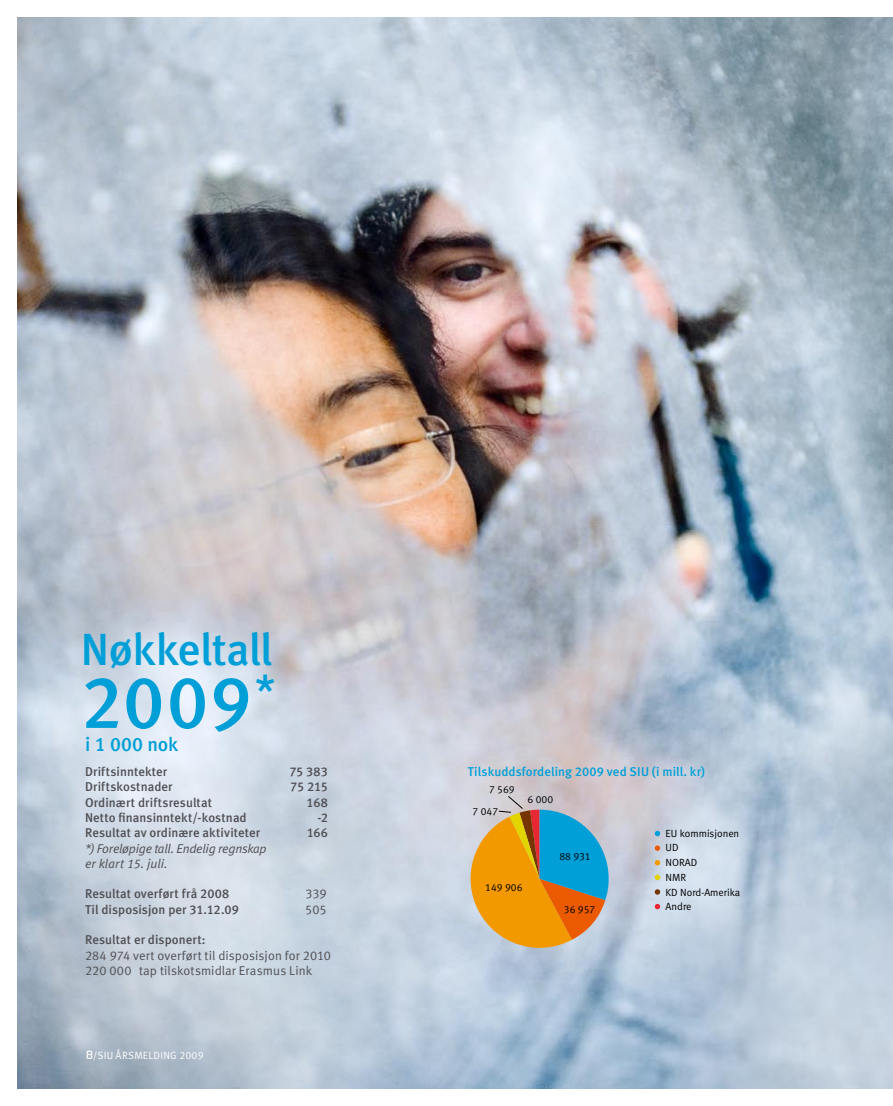
<style>
.page{position:relative;width:893px;height:1106px;background:#fff}
.page>*{position:absolute;margin:0;border:0;box-sizing:border-box;transform-origin:0 0}
.t1{font:73.95px "Meta Medium LF Caps";color:#009fd7}
.t2{font:45px "Meta Medium LF";color:#009fd7}
.t3{font:19.5px "Meta Medium LF";color:#009fd7}
.t4{font:12.75px/15.3px "Meta Medium LF";letter-spacing:.005em;color:#504f53}
.t5{font:12.75px/15.3px "Meta Normal LF";letter-spacing:.005em;color:#504f53}
.t6{font:italic 12.75px/15.3px "Meta Normal LF";letter-spacing:-.015em;color:#504f53}
.t7{font:12.75px "Meta Medium LF";letter-spacing:.01em;color:#009fd7}
.t8{font:12.75px/15.3px "Meta Medium LF";letter-spacing:-.015em;color:#504f53;text-align:right}
.t9{font:10.5px "Meta Normal LF";letter-spacing:.025em;color:#fff}
.t10{font:10.35px/14.7px "Meta Normal LF";color:#000}
.s1{font-family:"Prosper";font-weight:500}
</style>
<div class="page">
<img style="left:17px;top:17px;width:876px;height:1071px">
<svg style="left:655px;top:830px;width:5px;height:6px"></svg>
<svg style="left:655px;top:845px;width:5px;height:5px"></svg>
<svg style="left:655px;top:860px;width:5px;height:5px"></svg>
<svg style="left:655px;top:874px;width:5px;height:6px"></svg>
<svg style="left:655px;top:889px;width:5px;height:5px"></svg>
<svg style="left:655px;top:903px;width:5px;height:6px"></svg>
<svg style="left:461px;top:795px;width:148px;height:160px;background:#b2a679"></svg>
<h2 class="t2" style="left:81px;top:623px;width:193px">N økkeltall</h2>
<h1 class="t1" style="left:81px;top:659px;width:196px">2009<sup>*</sup></h1>
<p class="t4" style="left:85px;top:764px;width:177px">Driftsinntekter<br>Driftskostnader<br>Ordinært driftsresultat<br>N etto finansinntekt/-kostnad<br>Resultat av ordinære aktiviteter</p>
<p class="t6" style="left:85px;top:840px;width:183px">*) Foreløpige tall. Endelig regnskap er klart 15. juli.</p>
<h3 class="t3" style="left:85px;top:732px;width:95px">i 1 000 nok</h3>
<p class="t8" style="left:289px;top:764px;width:40px">75 383<br>75 215<br>168<br>-2<br>166</p>
<p class="t4" style="left:85px;top:886px;width:146px">Resultat overført frå 2008</p>
<p class="t5" style="left:305px;top:886px;width:23px">339</p>
<p class="t4" style="left:85px;top:901px;width:156px">Til disposisjon per 31.12.09</p>
<p class="t5" style="left:305px;top:901px;width:23px">505</p>
<p class="t4" style="left:85px;top:932px;width:122px">Resultat er disponert:</p>
<p class="t5" style="left:85px;top:947px;width:247px">284 974 vert overført til disposisjon for 2010<br>220 000 tap tilskotsmidlar Erasmus Link</p>
<p class="t9" style="left:87px;top:1049px;width:119px"><span class="s1">8</span>/SIU ÅRSMELDING 2009</p>
<p class="t7" style="left:468px;top:764px;width:239px">Tilskuddsfordeling 2009 ved SIU (i mill. kr)</p>
<p class="t10" style="left:489px;top:782px;width:27px">7 569</p>
<p class="t10" style="left:473px;top:803px;width:27px">7 047</p>
<p class="t10" style="left:528px;top:792px;width:27px">6 000</p>
<p class="t10" style="left:559px;top:849px;width:33px">88 931</p>
<p class="t10" style="left:485px;top:879px;width:39px">149 906</p>
<p class="t10" style="left:564px;top:902px;width:33px">36 957</p>
<p class="t10" style="left:666px;top:825px;width:76px">EU kommisjonen<br>UD<br>NORAD<br>NMR<br>KD Nord-Amerika<br>Andre</p>
</div>
